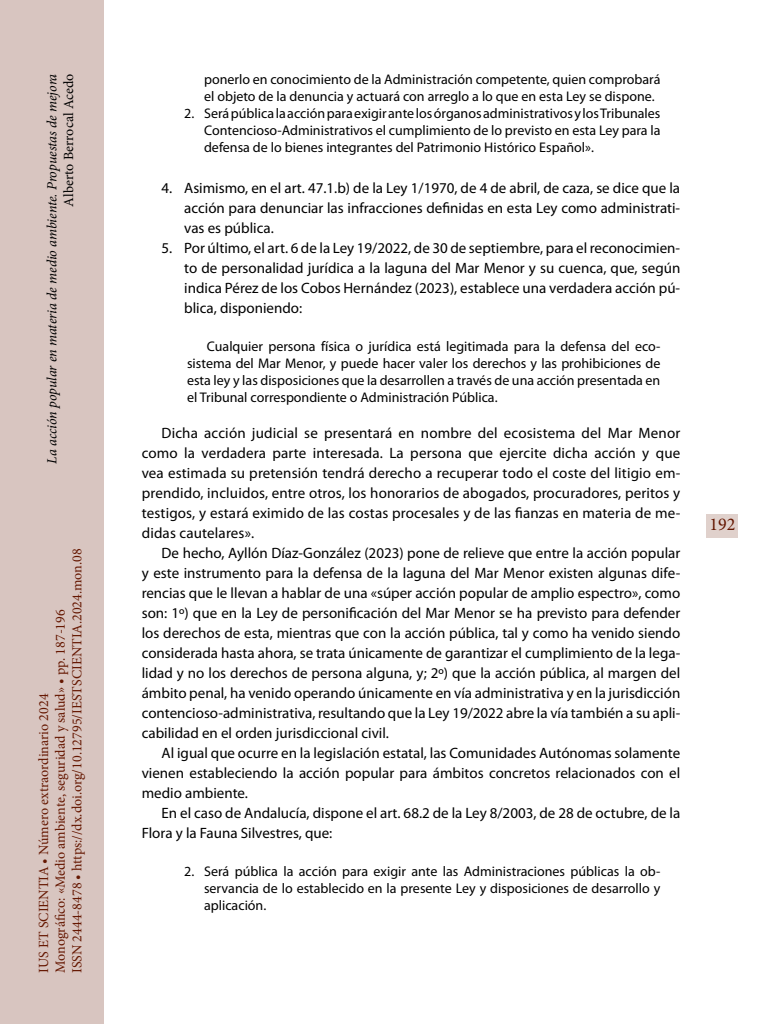
<style>
.page{position:relative;width:768px;height:1024px;background:#fff}
.page>*{position:absolute;margin:0;border:0;box-sizing:border-box;transform-origin:0 0}
.t1{font:18px "Minion Pro";color:#651701}
.t2{font:15px/20px "Myriad Pro";color:#000;text-align:justify}
.t3{font:14px/17px "Myriad Pro";color:#000;text-align:justify}
.t4{font:14px/16.8px "Minion Pro";color:#651701}
.t5{font:italic 14px "Minion Pro";letter-spacing:-.005em;color:#000}
.t6{font:14px "Minion Pro";letter-spacing:.005em;color:#000}
</style>
<div class="page">
<div style="left:0;top:0;width:103px;height:1024px;background:#d8c5c0"></div>
<div style="left:707px;top:514px;width:31px;height:24px;background:#e0d1cc"></div>
<p class="t5" style="left:42px;top:464px;width:391px;rotate:-90deg">La acción popular en materia de medio ambiente. Propuestas de mejora</p>
<p class="t6" style="left:59px;top:207px;width:134px;rotate:-90deg">Alberto Berrocal Acedo</p>
<p class="t4" style="left:35px;top:973px;width:426px;rotate:-90deg">IUS ET SCIENTIA • Número extraordinario 2024<br>Monográfico: «Medio ambiente, seguridad y salud» • pp. 187-196<br>ISSN 2444-8478 • https://dx.doi.org/10.12795/IESTSCIENTIA.2024.mon.08</p>
<p class="t3" style="left:204px;top:71px;width:458px">ponerlo en conocimiento de la Administración competente, quien comprobará el objeto de la denuncia y actuará con arreglo a lo que en esta Ley se dispone.</p>
<p class="t3" style="left:204px;top:105px;width:458px;text-indent:-20px">2. Será pública la acción para exigir ante los órganos administrativos y los Tribunales Contencioso-Administrativos el cumplimiento de lo previsto en esta Ley para la defensa de lo bienes integrantes del Patrimonio Histórico Español».</p>
<p class="t2" style="left:184px;top:178px;width:498px;text-indent:-23px">4. Asimismo, en el art. 47.1.b) de la Ley 1/1970, de 4 de abril, de caza, se dice que la acción para denunciar las infracciones definidas en esta Ley como administrati&shy;vas es pública.</p>
<p class="t2" style="left:184px;top:238px;width:498px;text-indent:-23px">5. Por último, el art. 6 de la Ley 19/2022, de 30 de septiembre, para el reconocimien&shy;to de personalidad jurídica a la laguna del Mar Menor y su cuenca, que, según indica Pérez de los Cobos Hernández (2023), establece una verdadera acción pú&shy;blica, disponiendo:</p>
<p class="t3" style="left:187px;top:338px;width:475px;text-indent:20px">Cualquier persona física o jurídica está legitimada para la defensa del eco&shy;sistema del Mar Menor, y puede hacer valer los derechos y las prohibiciones de esta ley y las disposiciones que la desarrollen a través de una acción presentada en el Tribunal correspondiente o Administración Pública.</p>
<p class="t2" style="left:142px;top:423px;width:540px;text-indent:20px">Dicha acción judicial se presentará en nombre del ecosistema del Mar Menor como la verdadera parte interesada. La persona que ejercite dicha acción y que vea estimada su pretensión tendrá derecho a recuperar todo el coste del litigio em&shy;prendido, incluidos, entre otros, los honorarios de abogados, procuradores, peritos y testigos, y estará eximido de las costas procesales y de las fianzas en materia de me&shy;didas cautelares».</p>
<p class="t2" style="left:142px;top:543px;width:540px;text-indent:20px">De hecho, Ayllón Díaz-González (2023) pone de relieve que entre la acción popular y este instrumento para la defensa de la laguna del Mar Menor existen algunas dife&shy;rencias que le llevan a hablar de una «súper acción popular de amplio espectro», como son: 1º) que en la Ley de personificación del Mar Menor se ha previsto para defender los derechos de esta, mientras que con la acción pública, tal y como ha venido siendo considerada hasta ahora, se trata únicamente de garantizar el cumplimiento de la lega&shy;lidad y no los derechos de persona alguna, y; 2º) que la acción pública, al margen del ámbito penal, ha venido operando únicamente en vía administrativa y en la jurisdicción contencioso-administrativa, resultando que la Ley 19/2022 abre la vía también a su apli&shy;cabilidad en el orden jurisdiccional civil.</p>
<p class="t2" style="left:142px;top:743px;width:540px;text-indent:20px">Al igual que ocurre en la legislación estatal, las Comunidades Autónomas solamente vienen estableciendo la acción popular para ámbitos concretos relacionados con el medio ambiente.</p>
<p class="t2" style="left:142px;top:803px;width:540px;text-indent:20px">En el caso de Andalucía, dispone el art. 68.2 de la Ley 8/2003, de 28 de octubre, de la<br>Flora y la Fauna Silvestres, que:</p>
<p class="t3" style="left:204px;top:863px;width:458px;text-indent:-20px">2. Será pública la acción para exigir ante las Administraciones públicas la ob&shy;servancia de lo establecido en la presente Ley y disposiciones de desarrollo y aplicación.</p>
<p class="t1" style="left:709px;top:512px;width:27px">192</p>
</div>
